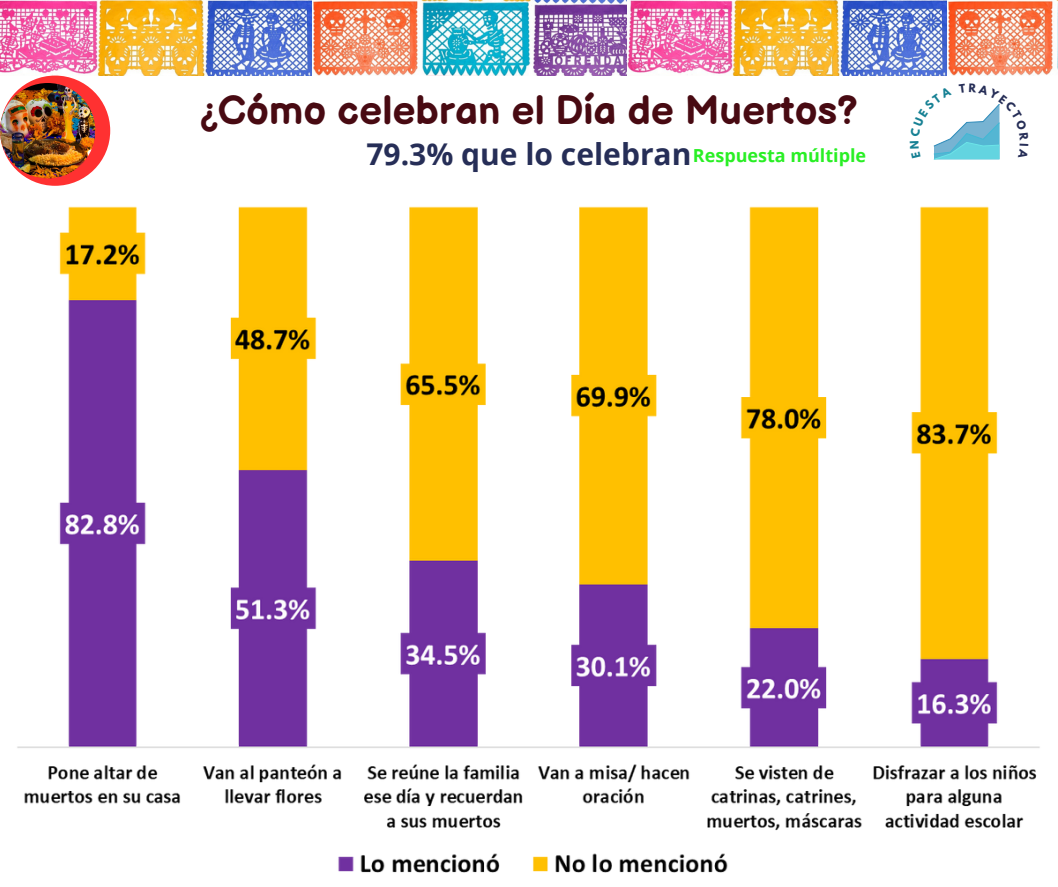
<style>
.page{position:relative;width:1058px;height:887px;background:#fff}
.page>*{position:absolute;margin:0;border:0;box-sizing:border-box;transform-origin:0 0}
.t1{font:700 40.2px "Balsamiq Sans";color:#480a12}
.t2{font:700 30px "Open Sans";color:#262e57}
.t3{font:700 18px "Open Sans";color:#29ef25}
</style>
<div class="page">
<img style="left:0;top:0;width:628px;height:76px">
<img style="left:628px;top:0;width:430px;height:76px">
<div style="left:0;top:76px;width:110px;height:110px;background:#ff3131;border-radius:50%"></div>
<img style="left:0;top:83px;width:95px;height:95px;border-radius:50%">
<img style="left:17px;top:206px;width:1023px;height:667px">
<svg style="left:933px;top:104px;width:67px;height:55px"></svg>
<p class="t1" style="left:200px;top:88px;width:658px">¿Cómo celebran el Día de Muertos?</p>
<p class="t2" style="left:366px;top:133px;width:326px">79.3% que lo celebran</p>
<p class="t3" style="left:693px;top:142px;width:175px">Respuesta múltiple</p>
</div>
